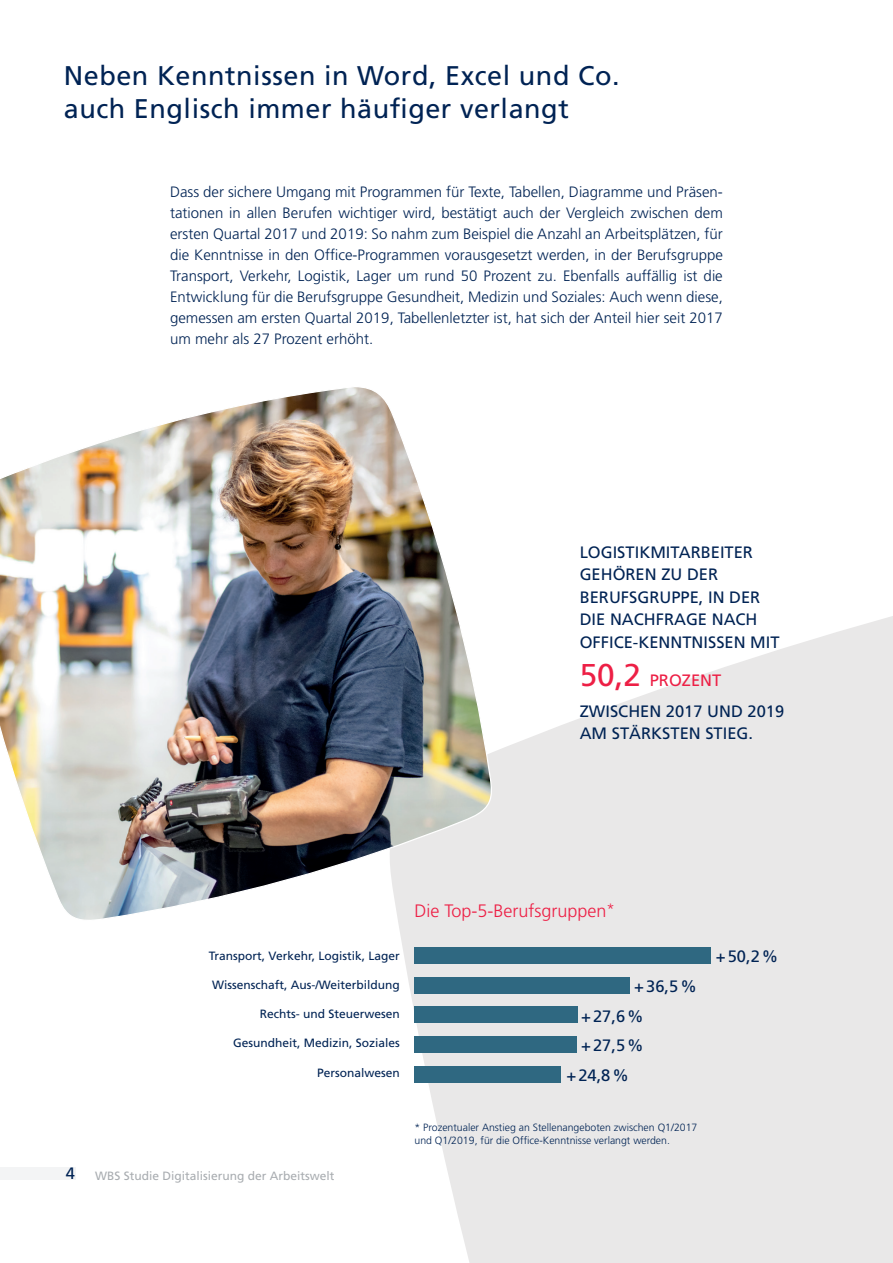
<style>
.page{position:relative;width:893px;height:1263px;background:#fff}
.page>*{position:absolute;margin:0;border:0;box-sizing:border-box;transform-origin:0 0}
.t1{font:27px/33px "Frutiger";letter-spacing:.02em;color:#002354}
.t2{font:300 18px "Frutiger";color:#ed1f45}
.t3{font:16.5px/22.5px "Frutiger";color:#002354}
.t4{font:300 15px/21px "Frutiger";color:#002354;text-align:justify}
.t5{font:12px "Frutiger";color:#002354}
.t6{font:12px "Frutiger";color:#a9adb1}
.t7{font:300 10.5px/13.5px "Frutiger";color:#002354}
.s1{font-size:31.5px;color:#ed1f45}
.s2{color:#ed1f45}
.s3{font-size:16.5px;color:#002354}
</style>
<div class="page">
<div style="left:0;top:1166px;width:75px;height:13px;background:#f3f4f5"></div>
<svg style="left:398px;top:616px;width:495px;height:647px;background:#ebeaea"></svg>
<img style="left:0;top:387px;width:494px;height:537px">
<div style="left:414px;top:947px;width:297px;height:16px;background:#2f6881"></div>
<div style="left:414px;top:977px;width:216px;height:16px;background:#2f6881"></div>
<div style="left:414px;top:1006px;width:164px;height:17px;background:#2f6881"></div>
<div style="left:414px;top:1036px;width:163px;height:16px;background:#2f6881"></div>
<div style="left:414px;top:1066px;width:147px;height:16px;background:#2f6881"></div>
<h1 class="t1" style="left:64px;top:59px;width:557px">Neben Kenntnissen in Word, Excel und Co. auch Englisch immer häufiger verlangt</h1>
<p class="t4" style="left:170px;top:181px;width:554px">Dass der sichere Umgang mit Programmen für Texte, Tabellen, Diagramme und Präsen&shy;tationen in allen Berufen wichtiger wird, bestätigt auch der Vergleich zwischen dem ersten Quartal 2017 und 2019: So nahm zum Beispiel die Anzahl an Arbeitsplätzen, für die Kenntnisse in den Office-Programmen vorausgesetzt werden, in der Berufsgruppe Transport, Verkehr, Logistik, Lager um rund 50 Prozent zu. Ebenfalls auffällig ist die Entwicklung für die Berufsgruppe Gesundheit, Medizin und Soziales: Auch wenn diese, gemessen am ersten Quartal 2019, Tabellenletzter ist, hat sich der Anteil hier seit 2017 um mehr als 27 Prozent erhöht.</p>
<p class="t3" style="left:580px;top:541px;width:201px">LOGISTIKMITARBEITER<br>GEHÖREN ZU DER<br>BERUFSGRUPPE, IN DER<br>DIE NACHFRAGE NACH<br>OFFICE-KENNTNISSEN MIT</p>
<p class="t3" style="left:580px;top:664px;width:206px;line-height:31px"><span class="s1">50,2</span> <span class="s2">PROZENT<br></span>ZWISCHEN 2017 UND 2019</p>
<p class="t3" style="left:580px;top:722px;width:175px">AM STÄRKSTEN STIEG.</p>
<p class="t5" style="left:209px;top:949px;width:192px">Transport, Verkehr, Logistik, Lager</p>
<p class="t5" style="left:212px;top:978px;width:189px">Wissenschaft, Aus-/Weiterbildung</p>
<p class="t5" style="left:260px;top:1007px;width:142px">Rechts- und Steuerwesen</p>
<p class="t5" style="left:233px;top:1036px;width:168px">Gesundheit, Medizin, Soziales</p>
<p class="t5" style="left:317px;top:1065px;width:84px">Personalwesen</p>
<p class="t6" style="left:66px;top:1169px;width:270px"><span class="s3">4</span> WBS Studie Digitalisierung der Arbeitswelt</p>
<p class="t2" style="left:414px;top:900px;width:202px">Die Top-5-Berufsgruppen<sup>*</sup></p>
<p class="t3" style="left:634px;top:974px;width:64px">+36,5%</p>
<p class="t3" style="left:581px;top:1001px;width:64px;line-height:29.8px">+27,6% +27,5%</p>
<p class="t3" style="left:566px;top:1064px;width:64px">+24,8%</p>
<p class="t7" style="left:414px;top:1120px;width:284px">* Prozentualer Anstieg an Stellenangeboten zwischen Q1/2017 und Q1/2019, für die Office-Kenntnisse verlangt werden.</p>
<p class="t3" style="left:716px;top:945px;width:64px">+50,2%</p>
</div>
